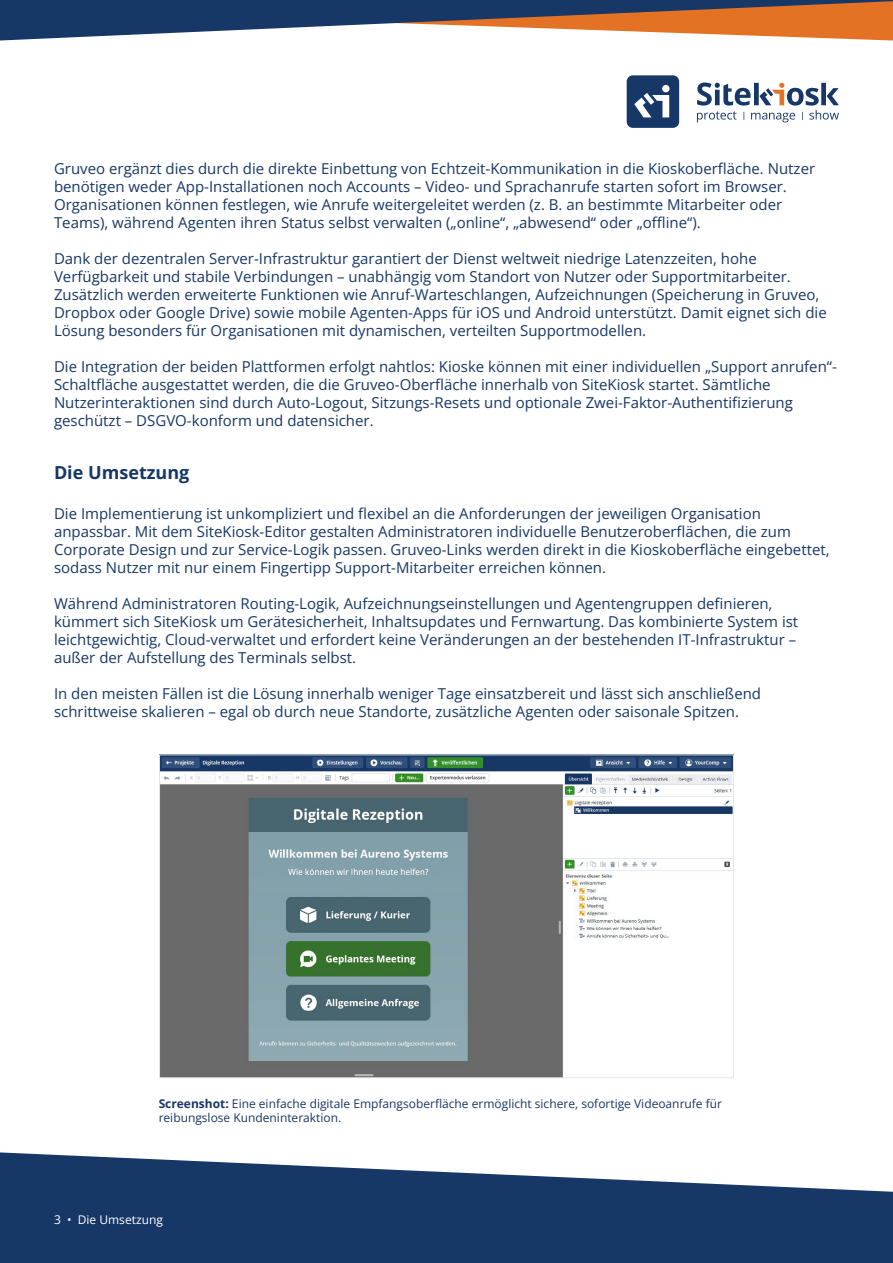
<style>
.page{position:relative;width:893px;height:1263px;background:#fff}
.page>*{position:absolute;margin:0;border:0;box-sizing:border-box;transform-origin:0 0}
.t1{font:700 18px "Open Sans";color:#173766}
.t2{font:15px/18px "Open Sans";color:#173766}
.t3{font:12px/14.4px "Open Sans";color:#173766}
.t4{font:12px "Open Sans";color:#fff}
.s1{font-weight:700}
</style>
<div class="page">
<svg style="left:0;top:1152px;width:893px;height:111px;fill:#173766"></svg>
<svg style="left:0;top:0;width:893px;height:41px"></svg>
<div style="left:627px;top:75px;width:52px;height:53px;background:#173766;border-radius:6px"></div>
<svg style="left:697px;top:83px;width:142px;height:39px"></svg>
<svg style="left:634px;top:85px;width:36px;height:32px"></svg>
<img style="left:161px;top:757px;width:571px;height:319px">
<p class="t2" style="left:54px;top:160px;width:763px">Gruveo ergänzt dies durch die direkte Einbettung von Echtzeit-Kommunikation in die Kioskoberfläche. Nutzer benötigen weder App-Installationen noch Accounts – Video- und Sprachanrufe starten sofort im Browser.<br>Organisationen können festlegen, wie Anrufe weitergeleitet werden (z. B. an bestimmte Mitarbeiter oder Teams), während Agenten ihren Status selbst verwalten („online“, „abwesend“ oder „offline“).</p>
<p class="t2" style="left:54px;top:250px;width:738px">Dank der dezentralen Server-Infrastruktur garantiert der Dienst weltweit niedrige Latenzzeiten, hohe<br>Verfügbarkeit und stabile Verbindungen – unabhängig vom Standort von Nutzer oder Supportmitarbeiter.</p>
<p class="t2" style="left:54px;top:286px;width:774px">Zusätzlich werden erweiterte Funktionen wie Anruf-Warteschlangen, Aufzeichnungen (Speicherung in Gruveo,<br>Dropbox oder Google Drive) sowie mobile Agenten-Apps für iOS und Android unterstützt. Damit eignet sich die<br>Lösung besonders für Organisationen mit dynamischen, verteilten Supportmodellen.</p>
<p class="t2" style="left:54px;top:358px;width:784px">Die Integration der beiden Plattformen erfolgt nahtlos: Kioske können mit einer individuellen „Support anrufen“- Schaltfläche ausgestattet werden, die die Gruveo-Oberfläche innerhalb von SiteKiosk startet. Sämtliche Nutzerinteraktionen sind durch Auto-Logout, Sitzungs-Resets und optionale Zwei-Faktor-Authentifizierung geschützt – DSGVO-konform und datensicher.</p>
<p class="t1" style="left:54px;top:459px;width:137px">Die Umsetzung</p>
<p class="t2" style="left:54px;top:504px;width:777px">Die Implementierung ist unkompliziert und flexibel an die Anforderungen der jeweiligen Organisation anpassbar. Mit dem SiteKiosk-Editor gestalten Administratoren individuelle Benutzeroberflächen, die zum Corporate Design und zur Service-Logik passen. Gruveo-Links werden direkt in die Kioskoberfläche eingebettet, sodass Nutzer mit nur einem Fingertipp Support-Mitarbeiter erreichen können.</p>
<p class="t2" style="left:54px;top:594px;width:746px">Während Administratoren Routing-Logik, Aufzeichnungseinstellungen und Agentengruppen definieren, kümmert sich SiteKiosk um Gerätesicherheit, Inhaltsupdates und Fernwartung. Das kombinierte System ist leichtgewichtig, Cloud-verwaltet und erfordert keine Veränderungen an der bestehenden IT-Infrastruktur – außer der Aufstellung des Terminals selbst.</p>
<p class="t2" style="left:54px;top:684px;width:709px">In den meisten Fällen ist die Lösung innerhalb weniger Tage einsatzbereit und lässt sich anschließend schrittweise skalieren – egal ob durch neue Standorte, zusätzliche Agenten oder saisonale Spitzen.</p>
<p class="t3" style="left:159px;top:1096px;width:565px"><span class="s1">Screenshot:</span> Eine einfache digitale Empfangsoberfläche ermöglicht sichere, sofortige Videoanrufe für reibungslose Kundeninteraktion.</p>
<p class="t4" style="left:54px;top:1211px;width:110px">3 • Die Umsetzung</p>
</div>
